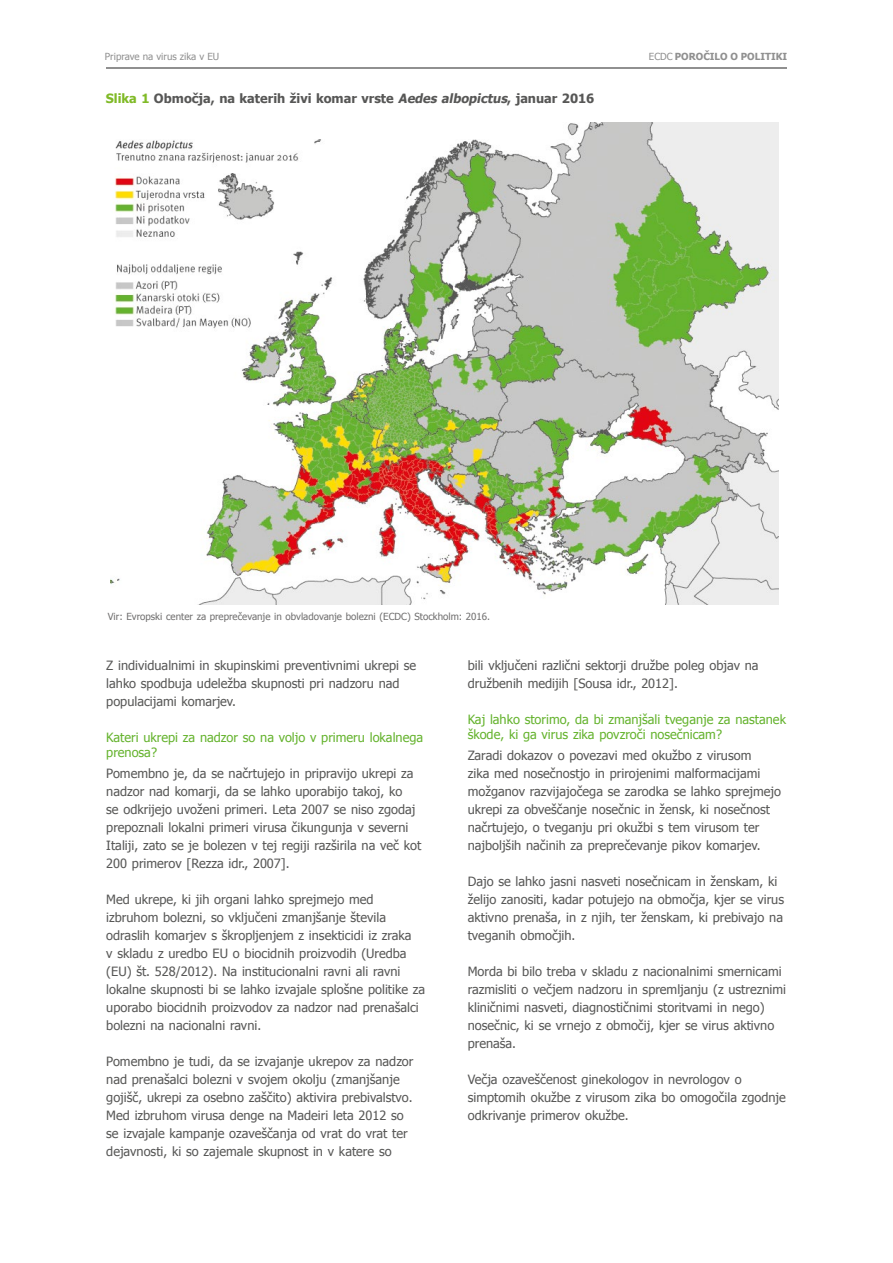
<style>
.page{position:relative;width:893px;height:1263px;background:#fff}
.page>*{position:absolute;margin:0;border:0;box-sizing:border-box;transform-origin:0 0}
.Text{font:12.75px/18px "Tahoma";color:#575756}
.Title_3{font:12.75px/15px "Tahoma";color:#65b32e}
.t1{font:700 12.75px "Tahoma";color:#575756}
.Footnote_tables{font:9.75px "Tahoma";color:#706f6f}
.t2{font:9.75px "Tahoma";color:#909090}
.t3{font:700 9.75px "Tahoma";color:#909090}
.s1{font-weight:400}
.s2{color:#80ba27}
.s3{font-style:italic}
</style>
<div class="page">
<hr style="left:106px;top:67px;width:680px;height:1px;background:#909090">
<img style="left:110px;top:123px;width:668px;height:481px">
<p class="t2" style="left:105px;top:50px;width:116px">Priprave na virus zika v EU</p>
<p class="t3" style="left:649px;top:49px;width:140px"><span class="s1">ECDC</span> POROČILO O POLITIKI</p>
<p class="t1" style="left:106px;top:90px;width:490px"><span class="s2">Slika 1</span> Območja, na katerih živi komar vrste <span class="s3">Aedes albopictus</span>, januar 2016</p>
<p class="Footnote_tables" style="left:108px;top:610px;width:384px">Vir: Evropski center za preprečevanje in obvladovanje bolezni (ECDC) Stockholm: 2016.</p>
<p class="Text" style="left:106px;top:655px;width:311px">Z individualnimi in skupinskimi preventivnimi ukrepi se lahko spodbuja udeležba skupnosti pri nadzoru nad populacijami komarjev.</p>
<p class="Title_3" style="left:106px;top:729px;width:318px">Kateri ukrepi za nadzor so na voljo v primeru lokalnega prenosa?</p>
<p class="Text" style="left:106px;top:763px;width:316px">Pomembno je, da se načrtujejo in pripravijo ukrepi za nadzor nad komarji, da se lahko uporabijo takoj, ko<br>se odkrijejo uvoženi primeri. Leta 2007 se niso zgodaj prepoznali lokalni primeri virusa čikungunja v severni Italiji, zato se je bolezen v tej regiji razširila na več kot 200 primerov [Rezza idr., 2007].</p>
<p class="Text" style="left:106px;top:889px;width:320px">Med ukrepe, ki jih organi lahko sprejmejo med izbruhom bolezni, so vključeni zmanjšanje števila odraslih komarjev s škropljenjem z insekticidi iz zraka<br>v skladu z uredbo EU o biocidnih proizvodih (Uredba (EU) št. 528/2012). Na institucionalni ravni ali ravni lokalne skupnosti bi se lahko izvajale splošne politike za uporabo biocidnih proizvodov za nadzor nad prenašalci bolezni na nacionalni ravni.</p>
<p class="Text" style="left:106px;top:1051px;width:309px">Pomembno je tudi, da se izvajanje ukrepov za nadzor nad prenašalci bolezni v svojem okolju (zmanjšanje gojišč, ukrepi za osebno zaščito) aktivira prebivalstvo.<br>Med izbruhom virusa denge na Madeiri leta 2012 so se izvajale kampanje ozaveščanja od vrat do vrat ter dejavnosti, ki so zajemale skupnost in v katere so</p>
<p class="Text" style="left:468px;top:655px;width:292px">bili vključeni različni sektorji družbe poleg objav na družbenih medijih [Sousa idr., 2012].</p>
<p class="Title_3" style="left:468px;top:711px;width:320px">Kaj lahko storimo, da bi zmanjšali tveganje za nastanek škode, ki ga virus zika povzroči nosečnicam?</p>
<p class="Text" style="left:468px;top:745px;width:315px">Zaradi dokazov o povezavi med okužbo z virusom<br>zika med nosečnostjo in prirojenimi malformacijami možganov razvijajočega se zarodka se lahko sprejmejo ukrepi za obveščanje nosečnic in žensk, ki nosečnost načrtujejo, o tveganju pri okužbi s tem virusom ter najboljših načinih za preprečevanje pikov komarjev.</p>
<p class="Text" style="left:468px;top:871px;width:318px">Dajo se lahko jasni nasveti nosečnicam in ženskam, ki želijo zanositi, kadar potujejo na območja, kjer se virus aktivno prenaša, in z njih, ter ženskam, ki prebivajo na tveganih območjih.</p>
<p class="Text" style="left:468px;top:961px;width:320px">Morda bi bilo treba v skladu z nacionalnimi smernicami razmisliti o večjem nadzoru in spremljanju (z ustreznimi kliničnimi nasveti, diagnostičnimi storitvami in nego) nosečnic, ki se vrnejo z območij, kjer se virus aktivno prenaša.</p>
<p class="Text" style="left:468px;top:1069px;width:320px">Večja ozaveščenost ginekologov in nevrologov o simptomih okužbe z virusom zika bo omogočila zgodnje odkrivanje primerov okužbe.</p>
</div>
